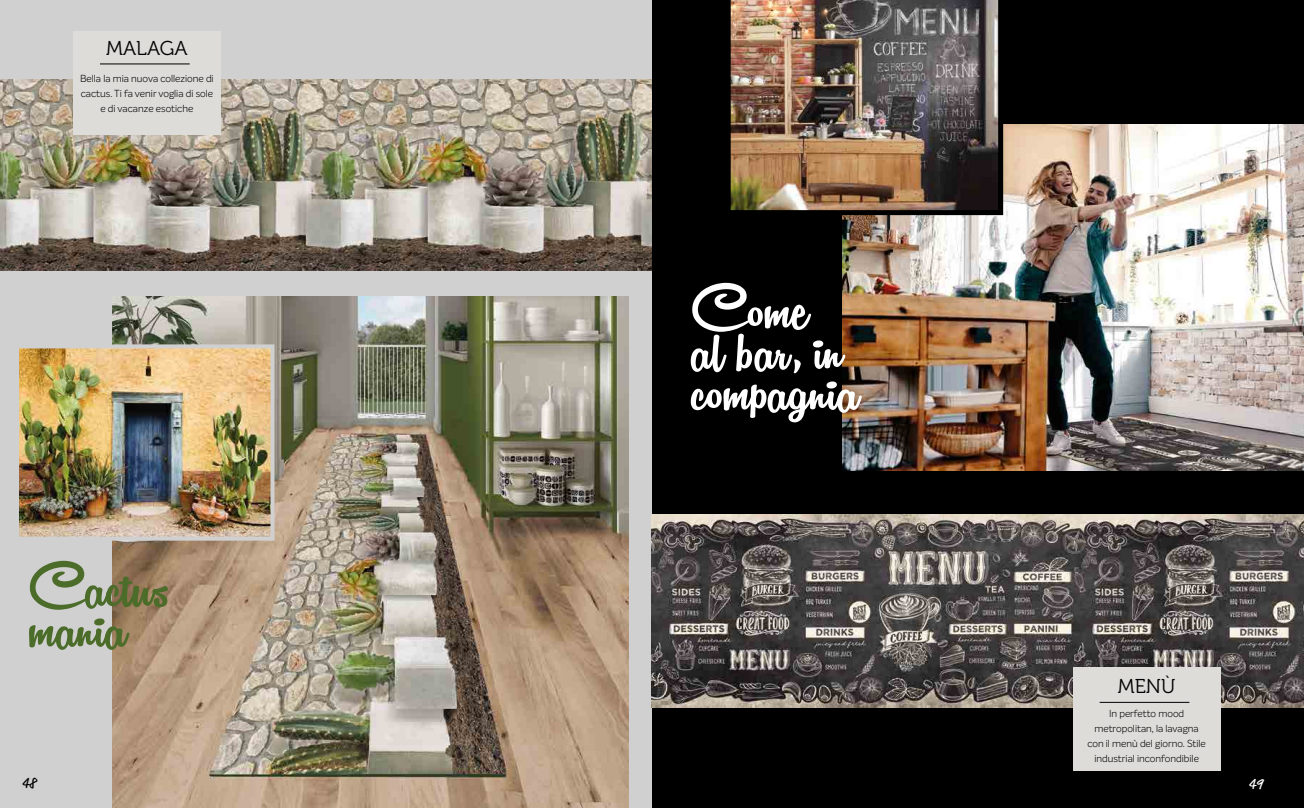
<style>
.page{position:relative;width:1304px;height:808px;background:#d0d0d0}
.page>*{position:absolute;margin:0;border:0;box-sizing:border-box;transform-origin:0 0}
.t1{font:74.4px "Remachine Script Personal Use";color:#fff}
.t2{font:74.4px "Remachine Script Personal Use";color:#4c6c2a}
.t3{font:20px "Museo 300";color:#000}
.t4{font:16px "Market Pro";color:#000}
.t5{font:16px "Market Pro";color:#fff}
.t6{font:300 10px/15px "Intelo";color:#000;text-align:center}
</style>
<div class="page">
<img style="left:0;top:79px;width:652px;height:192px">
<div style="left:73px;top:32px;width:148px;height:103px;background:#dedcd9"></div>
<hr style="left:100px;top:64px;width:90px;height:1px;background:#000">
<img style="left:113px;top:296px;width:516px;height:512px">
<img style="left:20px;top:349px;width:249px;height:187px">
<div style="left:15px;top:344px;width:259px;height:197px;border:4px solid #d0d0d0"></div>
<div style="left:652px;top:0;width:652px;height:808px;background:#000"></div>
<img style="left:652px;top:515px;width:652px;height:192px">
<div style="left:1073px;top:668px;width:147px;height:103px;background:#dedcd9"></div>
<hr style="left:1100px;top:702px;width:89px;height:1px;background:#000">
<img style="left:842px;top:125px;width:462px;height:346px">
<img style="left:730px;top:0;width:273px;height:215px">
<h2 class="t3" style="left:106px;top:38px;width:83px">MALAGA</h2>
<p class="t6" style="left:80px;top:71px;width:135px">Bella la mia nuova collezione di cactus. Ti fa venir voglia di sole e di vacanze esotiche</p>
<h1 class="t2" style="left:29px;top:543px;width:142px">Cactus</h1>
<h1 class="t2" style="left:29px;top:584px;width:99px">mania</h1>
<h3 class="t4" style="left:22px;top:772px;width:26px">4848</h3>
<h1 class="t1" style="left:691px;top:265px;width:119px">Come</h1>
<h1 class="t1" style="left:691px;top:306px;width:153px">al bar, in</h1>
<h1 class="t1" style="left:691px;top:347px;width:169px">compagnia</h1>
<h2 class="t3" style="left:1118px;top:675px;width:59px">MENÙ</h2>
<p class="t6" style="left:1087px;top:706px;width:120px">In perfetto mood metropolitan, la lavagna con il menù del giorno. Stile industrial inconfondibile</p>
<h3 class="t5" style="left:1249px;top:773px;width:16px">49</h3>
</div>
